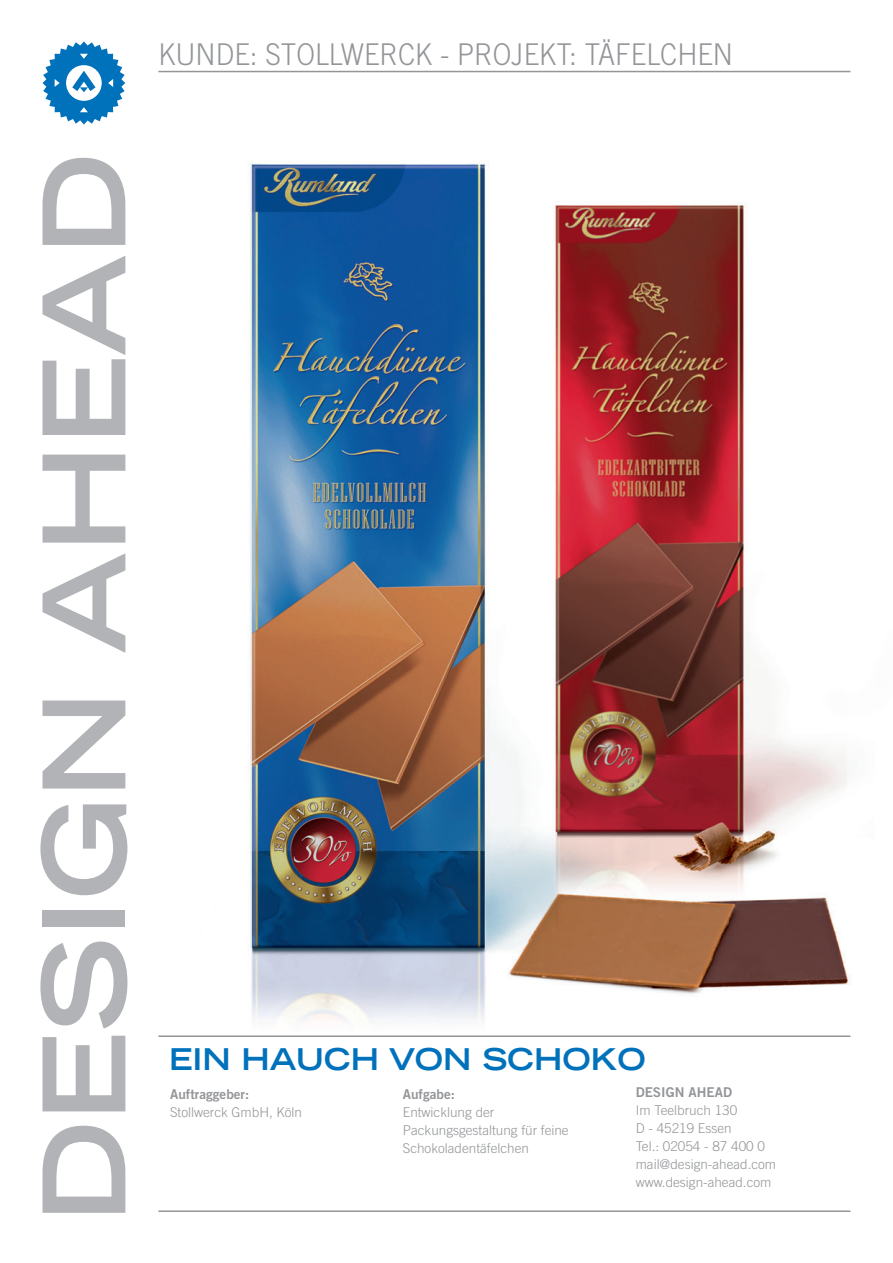
<style>
.page{position:relative;width:893px;height:1263px;background:#fff}
.page>*{position:absolute;margin:0;border:0;box-sizing:border-box;transform-origin:0 0}
.t1{font:700 expanded 114px "Trade Gothic LT Std";color:#b2b3b7}
.t2{font:300 30px "Trade Gothic LT Std";color:#939598;scale:.93 1}
.t3{font:700 expanded 30px "Trade Gothic LT Std";color:#0071bb}
.t4{font:300 13.5px/18px "Trade Gothic LT Std";color:#939598}
.t5{font:300 13.5px/18px "Trade Gothic";color:#939598}
.t6{font:13.5px "Trade Gothic Bold Two";color:#939598}
.t7{font:13.5px "Trade Gothic LT Std Bd 2";color:#939598}
</style>
<div class="page">
<img style="left:42px;top:70px;width:809px;height:1142px">
<hr style="left:158px;top:71px;width:692px;height:1px;background:#939598">
<hr style="left:158px;top:1210px;width:692px;height:2px;background:#939598">
<hr style="left:158px;top:1035px;width:692px;height:2px;background:#939598">
<svg style="left:43px;top:41px;width:82px;height:84px"></svg>
<h2 class="t2" style="left:158px;top:37px;width:619px">KUNDE: STOLLWERCK - PROJEKT: TÄFELCHEN</h2>
<h1 class="t1" style="left:10px;top:1222px;width:1071px;rotate:-90deg">DESIGN AHEAD</h1>
<h2 class="t3" style="left:169px;top:1040px;width:478px">EIN HAUCH VON SCHOKO</h2>
<p class="t6" style="left:170px;top:1085px;width:81px">Auftraggeber:</p>
<p class="t5" style="left:170px;top:1102px;width:134px">Stollwerck GmbH, Köln</p>
<p class="t6" style="left:403px;top:1085px;width:54px">Aufgabe:</p>
<p class="t5" style="left:403px;top:1102px;width:167px">Entwicklung der<br>Packungsgestaltung für feine<br>Schokoladentäfelchen</p>
<p class="t7" style="left:636px;top:1084px;width:98px">DESIGN AHEAD</p>
<p class="t4" style="left:636px;top:1101px;width:142px">Im Teelbruch 130<br>D - 45219 Essen<br>Tel.: 02054 - 87 400 0 mail@design-ahead.com www.design-ahead.com</p>
</div>
